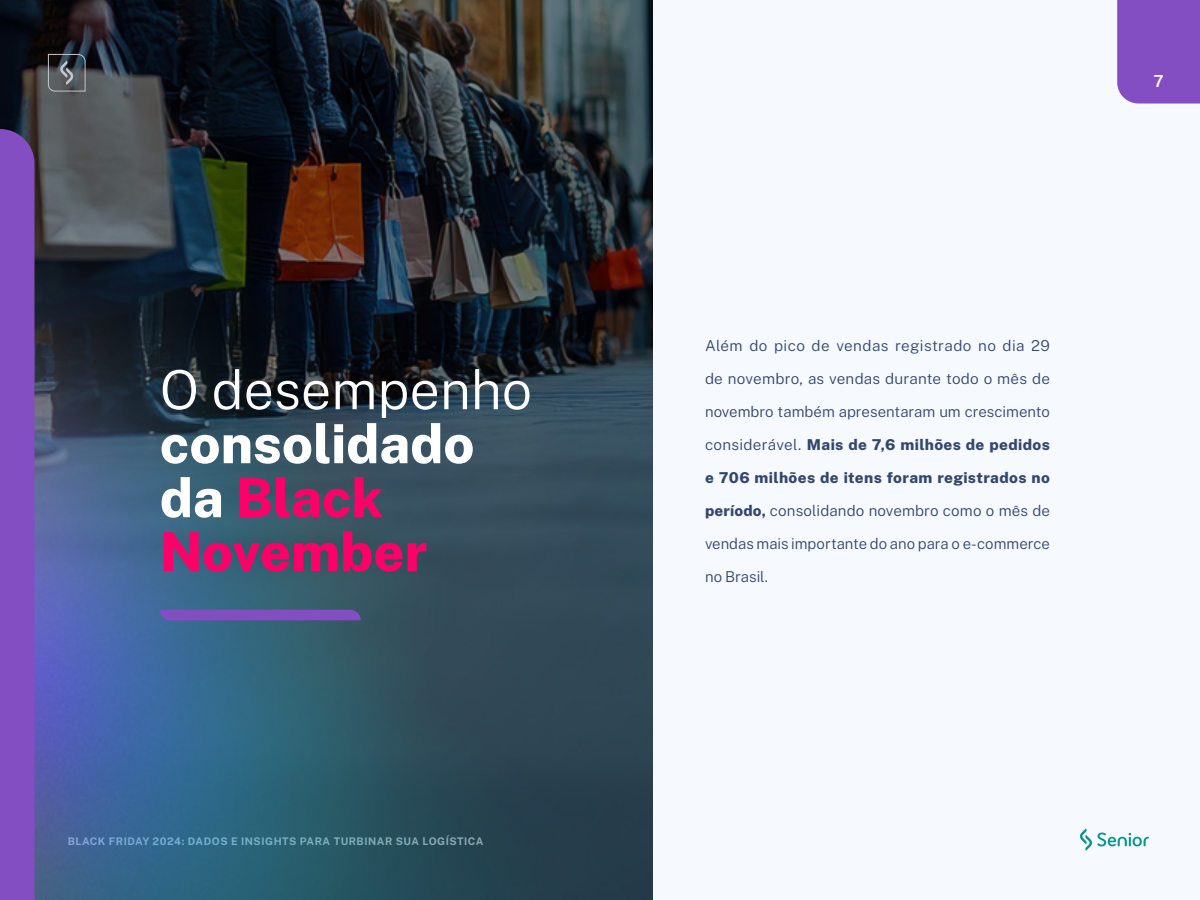
<style>
.page{position:relative;width:1200px;height:900px;background:#f6f9fe}
.page>*{position:absolute;margin:0;border:0;box-sizing:border-box;transform-origin:0 0}
.t1{font:800 54px/54px "Public Sans";color:#fff}
.t2{font:300 54px "Public Sans";color:#fff}
.t3{font:600 16.5px "Public Sans";color:#fff}
.t4{font:300 15px "Public Sans";letter-spacing:.005em;color:#33466c}
.t5{font:800 15px "Public Sans";letter-spacing:.025em;color:#33466c}
.t6{font:300 15px "Public Sans";letter-spacing:.025em;color:#33466c}
.t7{font:700 10.5px "Public Sans";letter-spacing:.05em;color:#8da4d0}
.s1{color:#ff0069}
.s2{font-weight:300}
.s3{font-weight:800}
</style>
<div class="page">
<svg style="left:0;top:0;width:652px;height:144px;background:#252b2f"></svg>
<img style="left:34px;top:144px;width:618px;height:756px">
<div style="left:1117px;top:0;width:83px;height:104px;background:#844ec3"></div>
<div style="left:0;top:129px;width:34px;height:771px;background:#844ec3"></div>
<div style="left:160px;top:610px;width:201px;height:10px;background:#844ec3"></div>
<svg style="left:1080px;top:828px;width:69px;height:23px"></svg>
<svg style="left:48px;top:54px;width:38px;height:38px"></svg>
<h1 class="t2" style="left:160px;top:352px;width:374px">O desempenho</h1>
<h1 class="t1" style="left:160px;top:413px;width:316px">consolidado da <span class="s1">Black<br>November</span></h1>
<p class="t7" style="left:68px;top:834px;width:417px">BLACK FRIDAY 2024: DADOS E INSIGHTS PARA TURBINAR SUA LOGÍSTICA</p>
<p class="t6" style="left:705px;top:335px;width:346px">Além do pico de vendas registrado no dia 29</p>
<p class="t4" style="left:705px;top:368px;width:346px">de novembro, as vendas durante todo o mês de</p>
<p class="t4" style="left:705px;top:401px;width:346px">novembro também apresentaram um crescimento</p>
<p class="t5" style="left:705px;top:433px;width:346px"><span class="s2">considerável.</span> Mais de 7,6 milhões de pedidos</p>
<p class="t5" style="left:705px;top:466px;width:346px">e 706 milhões de itens foram registrados no</p>
<p class="t4" style="left:705px;top:500px;width:347px"><span class="s3">período,</span> consolidando novembro como o mês de</p>
<p class="t4" style="left:705px;top:533px;width:346px">vendas mais importante do ano para o e-commerce</p>
<p class="t4" style="left:705px;top:566px;width:65px">no Brasil.</p>
<p class="t3" style="left:1154px;top:69px;width:12px">7</p>
</div>
